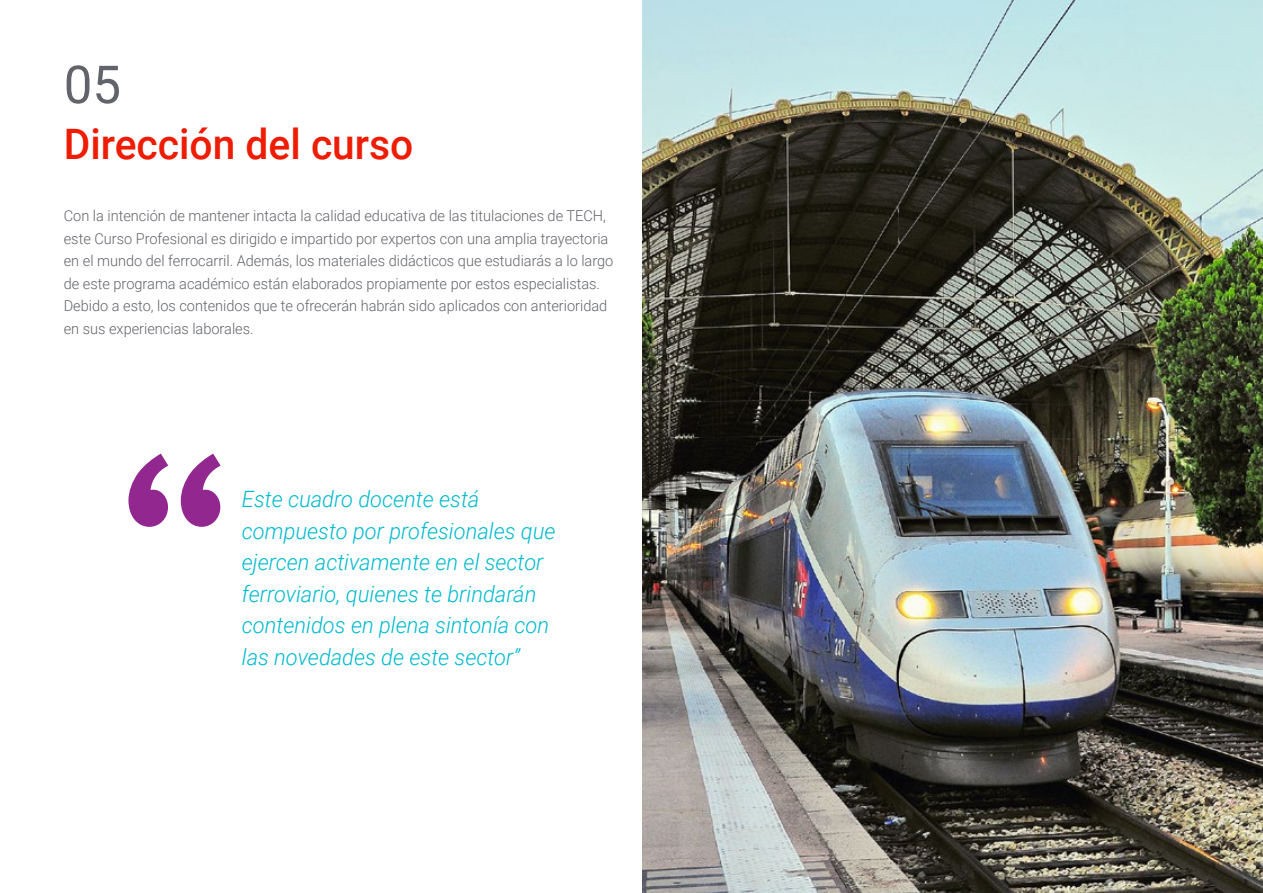
<style>
.page{position:relative;width:1263px;height:893px;background:#fff}
.page>*{position:absolute;margin:0;border:0;box-sizing:border-box;transform-origin:0 0}
.t1{font:52.5px "Roboto";color:#61646a}
.t2{font:500 42px "Roboto";color:#ee1c02}
.t3{font:italic 300 22.5px/31.5px "Roboto";color:#00bacf}
.t4{font:300 15px/22.5px "Roboto";color:#61646a}
</style>
<div class="page">
<img style="left:642px;top:0;width:621px;height:893px">
<svg style="left:128px;top:454px;width:93px;height:73px"></svg>
<h1 class="t1" style="left:64px;top:48px;width:59px">05</h1>
<h2 class="t2" style="left:64px;top:115px;width:351px">Dirección del curso</h2>
<p class="t4" style="left:64px;top:204px;width:551px">Con la intención de mantener intacta la calidad educativa de las titulaciones de TECH, este Curso Profesional es dirigido e impartido por expertos con una amplia trayectoria en el mundo del ferrocarril. Además, los materiales didácticos que estudiarás a lo largo de este programa académico están elaborados propiamente por estos especialistas.<br>Debido a esto, los contenidos que te ofrecerán habrán sido aplicados con anterioridad en sus experiencias laborales.</p>
<h3 class="t3" style="left:242px;top:482px;width:315px">Este cuadro docente está compuesto por profesionales que ejercen activamente en el sector ferroviario, quienes te brindarán contenidos en plena sintonía con las novedades de este sector”</h3>
</div>
